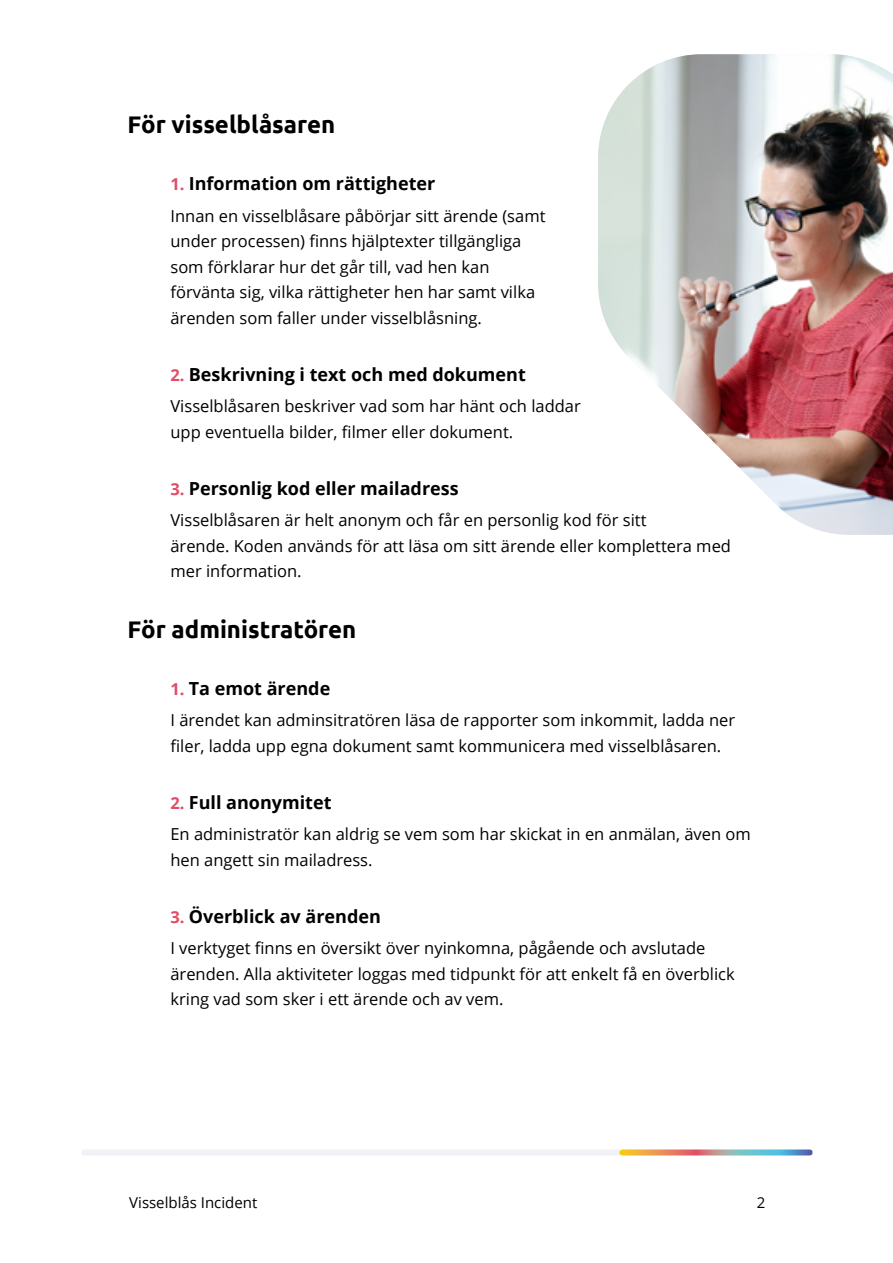
<style>
.page{position:relative;width:893px;height:1263px;background:#fff}
.page>*{position:absolute;margin:0;border:0;box-sizing:border-box;transform-origin:0 0}
.t1{font:700 24px "Ubuntu";color:#000}
.t2{font:700 18px "Open Sans";color:#000}
.t3{font:16.5px/25.5px "Open Sans";color:#000}
.t4{font:15px "Open Sans";color:#000}
.s1{font-size:16.5px;color:#e04d66}
</style>
<div class="page">
<svg style="left:82px;top:1149px;width:731px;height:6px"></svg>
<img style="left:598px;top:54px;width:295px;height:481px">
<h1 class="t1" style="left:128px;top:110px;width:209px">För visselblåsaren</h1>
<p class="t2" style="left:170px;top:171px;width:266px"><span class="s1">1.</span> Information om rättigheter</p>
<p class="t3" style="left:170px;top:203px;width:376px">Innan en visselblåsare påbörjar sitt ärende (samt under processen) finns hjälptexter tillgängliga som förklarar hur det går till, vad hen kan förvänta sig, vilka rättigheter hen har samt vilka ärenden som faller under visselblåsning.</p>
<p class="t2" style="left:170px;top:362px;width:357px"><span class="s1">2.</span> Beskrivning i text och med dokument</p>
<p class="t3" style="left:170px;top:393px;width:412px">Visselblåsaren beskriver vad som har hänt och laddar upp eventuella bilder, filmer eller dokument.</p>
<p class="t2" style="left:170px;top:476px;width:290px"><span class="s1">3.</span> Personlig kod eller mailadress</p>
<p class="t3" style="left:170px;top:507px;width:562px">Visselblåsaren är helt anonym och får en personlig kod för sitt<br>ärende. Koden används för att läsa om sitt ärende eller komplettera med mer information.</p>
<h1 class="t1" style="left:128px;top:614px;width:230px">För administratören</h1>
<p class="t2" style="left:170px;top:675px;width:161px"><span class="s1">1.</span> Ta emot ärende</p>
<p class="t3" style="left:170px;top:707px;width:566px">I ärendet kan adminsitratören läsa de rapporter som inkommit, ladda ner filer, ladda upp egna dokument samt kommunicera med visselblåsaren.</p>
<p class="t2" style="left:170px;top:789px;width:163px"><span class="s1">2.</span> Full anonymitet</p>
<p class="t3" style="left:170px;top:821px;width:582px">En administratör kan aldrig se vem som har skickat in en anmälan, även om hen angett sin mailadress.</p>
<p class="t2" style="left:170px;top:903px;width:212px"><span class="s1">3.</span> Överblick av ärenden</p>
<p class="t3" style="left:170px;top:935px;width:566px">I verktyget finns en översikt över nyinkomna, pågående och avslutade ärenden. Alla aktiviteter loggas med tidpunkt för att enkelt få en överblick kring vad som sker i ett ärende och av vem.</p>
<p class="t4" style="left:129px;top:1192px;width:130px">Visselblås Incident</p>
<p class="t4" style="left:757px;top:1192px;width:10px">2</p>
</div>
